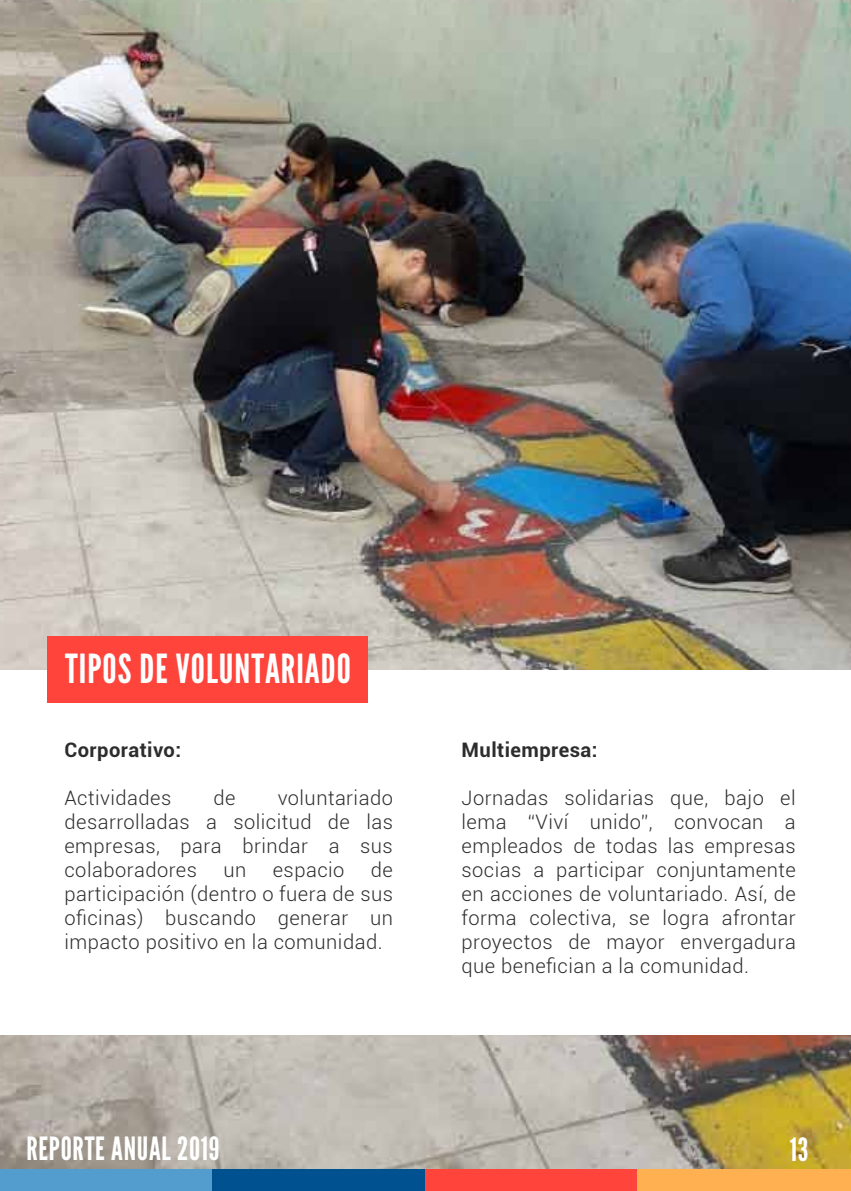
<style>
.page{position:relative;width:851px;height:1191px;background:#fff}
.page>*{position:absolute;margin:0;border:0;box-sizing:border-box;transform-origin:0 0}
.t1{font:40px "League Gothic";letter-spacing:.025em;color:#fff}
.t2{font:32px "League Gothic";letter-spacing:.025em;color:#fff}
.t3{font:300 20px/24px "Roboto";letter-spacing:.025em;color:#2d2d2d;text-align:justify}
.t4{font:700 20px "Roboto";letter-spacing:.025em;color:#2d2d2d}
</style>
<div class="page">
<img style="left:0;top:0;width:850px;height:1169px">
<div style="left:0;top:1169px;width:213px;height:22px;background:#539cce"></div>
<div style="left:213px;top:1169px;width:213px;height:22px;background:#00518f"></div>
<div style="left:425px;top:1169px;width:213px;height:22px;background:#ff443b"></div>
<div style="left:637px;top:1169px;width:213px;height:22px;background:#ffb151"></div>
<div style="left:0;top:670px;width:850px;height:364px;background:#fff"></div>
<div style="left:48px;top:636px;width:320px;height:67px;background:#ff443b"></div>
<h1 class="t1" style="left:65px;top:645px;width:287px">TIPOS DE VOLUNTARIADO</h1>
<p class="t4" style="left:64px;top:735px;width:118px">Corporativo:</p>
<p class="t3" style="left:64px;top:785px;width:108px">Actividades</p>
<p class="t3" style="left:213px;top:785px;width:24px">de</p>
<p class="t3" style="left:64px;top:785px;width:330px;text-indent:213px">voluntariado desarrolladas a solicitud de las empresas, para brindar a sus colaboradores</p>
<p class="t3" style="left:64px;top:857px;width:330px;text-indent:306px">de participación (dentro o fuera de sus oficinas) buscando generar un impacto positivo en la comunidad.</p>
<p class="t3" style="left:223px;top:857px;width:24px">un</p>
<p class="t3" style="left:273px;top:857px;width:73px">espacio</p>
<p class="t4" style="left:461px;top:735px;width:137px">Multiempresa:</p>
<p class="t3" style="left:461px;top:785px;width:336px">Jornadas solidarias que, bajo el lema “Viví unido”, convocan a empleados de todas las empresas socias a participar conjuntamente en acciones de voluntariado. Así, de forma colectiva, se logra afrontar proyectos de mayor envergadura que benefician a la comunidad.</p>
<h2 class="t2" style="left:27px;top:1129px;width:194px">REPORTE ANUAL 2019</h2>
<h2 class="t2" style="left:789px;top:1130px;width:20px">13</h2>
</div>
